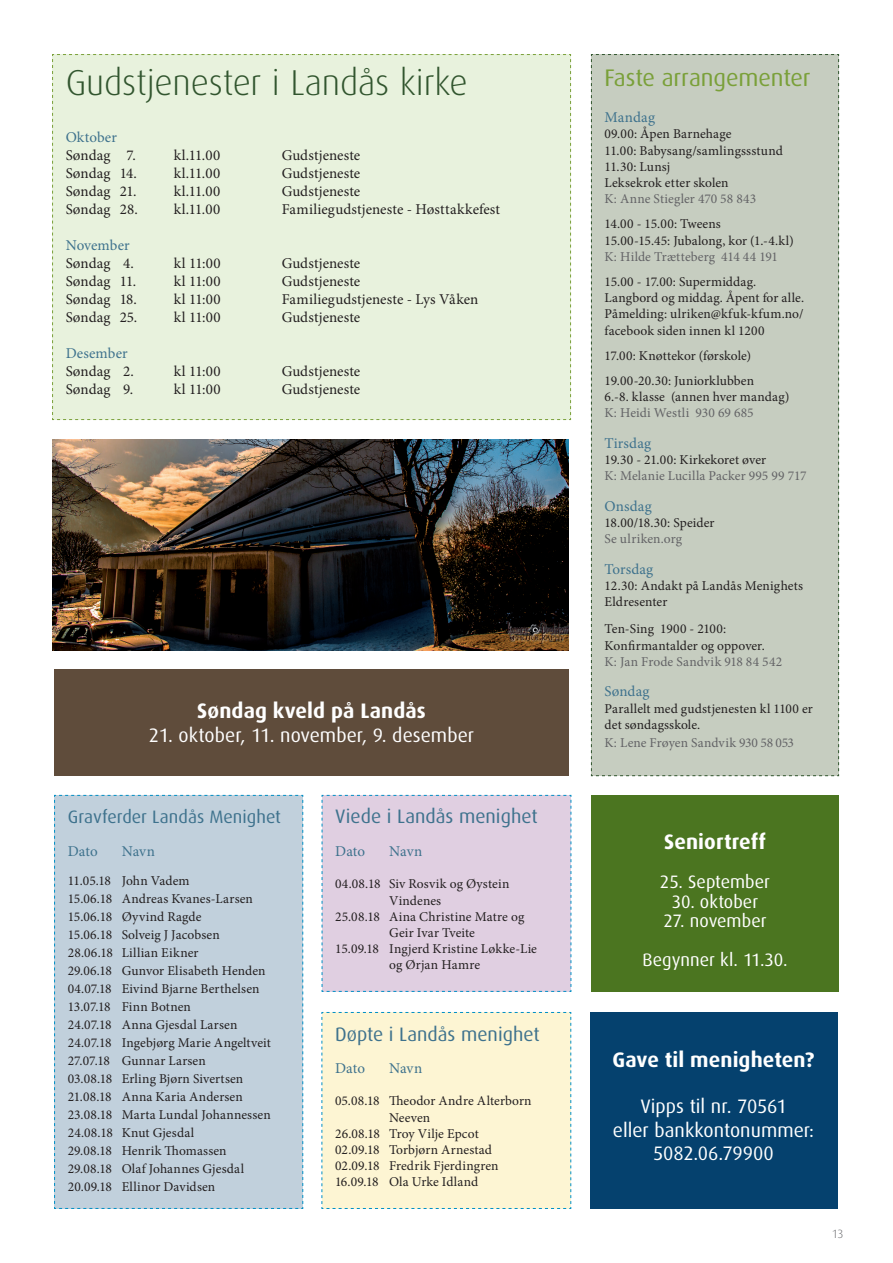
<style>
.page{position:relative;width:893px;height:1263px;background:#fff}
.page>*{position:absolute;margin:0;border:0;box-sizing:border-box;transform-origin:0 0}
.t1{font:300 36px "Dax OT";letter-spacing:-.005em;color:#31552e}
.t2{font:24px "Dax OT";letter-spacing:-.005em;color:#7aa039}
.t3{font:700 21px "Dax OT";letter-spacing:.005em;color:#fff}
.t4{font:19.5px/23.4px "Dax OT";color:#fff;text-align:center}
.t5{font:19.5px "Dax OT";color:#3e728d}
.t6{font:18px/39px "Dax OT";color:#fff;text-align:center}
.t7{font:18px "Dax OT";color:#3e728d}
.t8{font:15px "Minion Pro";letter-spacing:.005em;color:#231f20}
.t9{font:15px "Minion Pro";letter-spacing:.005em;color:#3e728d}
.t10{font:13.5px/18px "Minion Pro";letter-spacing:.005em;color:#231f20}
.t11{font:13.5px "Minion Pro";letter-spacing:.005em;color:#636366}
.t12{font:300 12px "Dax OT";color:#6c6d70}
</style>
<div class="page">
<div style="left:54px;top:795px;width:250px;height:414px;background:#c1d0dc"></div>
<div style="left:321px;top:1012px;width:251px;height:197px;background:#fdf5d3"></div>
<div style="left:52px;top:54px;width:519px;height:366px;background:#e8f2dd"></div>
<div style="left:591px;top:54px;width:248px;height:722px;background:#c6cdc0"></div>
<div style="left:590px;top:1012px;width:247px;height:196px;background:#05416e"></div>
<img style="left:52px;top:439px;width:517px;height:212px">
<div style="left:591px;top:795px;width:248px;height:196px;background:#4b7520"></div>
<div style="left:321px;top:795px;width:251px;height:197px;background:#e0cfe1"></div>
<div style="left:55px;top:669px;width:514px;height:107px;background:#5f4c3b"></div>
<h1 class="t1" style="left:66px;top:49px;width:404px">Gudstjenester i Landås kirke</h1>
<p class="t9" style="left:66px;top:127px;width:53px">Oktober</p>
<p class="t8" style="left:66px;top:145px;width:72px">Søndag 7.</p>
<p class="t8" style="left:174px;top:145px;width:48px">kl.11.00</p>
<p class="t8" style="left:282px;top:145px;width:80px">Gudstjeneste</p>
<p class="t8" style="left:66px;top:163px;width:73px">Søndag 14.</p>
<p class="t8" style="left:174px;top:163px;width:48px">kl.11.00</p>
<p class="t8" style="left:282px;top:163px;width:80px">Gudstjeneste</p>
<p class="t8" style="left:66px;top:181px;width:72px">Søndag 21.</p>
<p class="t8" style="left:174px;top:181px;width:48px">kl.11.00</p>
<p class="t8" style="left:282px;top:181px;width:80px">Gudstjeneste</p>
<p class="t8" style="left:66px;top:199px;width:74px">Søndag 28.</p>
<p class="t8" style="left:174px;top:199px;width:48px">kl.11.00</p>
<p class="t8" style="left:282px;top:199px;width:220px">Familiegudstjeneste - Høsttakkefest</p>
<p class="t9" style="left:66px;top:235px;width:66px">November</p>
<p class="t8" style="left:66px;top:253px;width:70px">Søndag 4.</p>
<p class="t8" style="left:174px;top:253px;width:49px">kl 11:00</p>
<p class="t8" style="left:282px;top:253px;width:80px">Gudstjeneste</p>
<p class="t8" style="left:66px;top:271px;width:72px">Søndag 11.</p>
<p class="t8" style="left:174px;top:271px;width:49px">kl 11:00</p>
<p class="t8" style="left:282px;top:271px;width:80px">Gudstjeneste</p>
<p class="t8" style="left:66px;top:289px;width:73px">Søndag 18.</p>
<p class="t8" style="left:174px;top:289px;width:49px">kl 11:00</p>
<p class="t8" style="left:282px;top:289px;width:198px">Familiegudstjeneste - Lys Våken</p>
<p class="t8" style="left:66px;top:307px;width:73px">Søndag 25.</p>
<p class="t8" style="left:174px;top:307px;width:49px">kl 11:00</p>
<p class="t8" style="left:282px;top:307px;width:80px">Gudstjeneste</p>
<p class="t9" style="left:66px;top:343px;width:64px">Desember</p>
<p class="t8" style="left:66px;top:361px;width:70px">Søndag 2.</p>
<p class="t8" style="left:174px;top:361px;width:49px">kl 11:00</p>
<p class="t8" style="left:282px;top:361px;width:80px">Gudstjeneste</p>
<p class="t8" style="left:66px;top:379px;width:69px">Søndag 9.</p>
<p class="t8" style="left:174px;top:379px;width:49px">kl 11:00</p>
<p class="t8" style="left:282px;top:379px;width:80px">Gudstjeneste</p>
<h3 class="t3" style="left:197px;top:691px;width:230px">Søndag kveld på Landås</h3>
<h3 class="t4" style="left:149px;top:720px;width:327px">21. oktober, 11. november, 9. desember</h3>
<h3 class="t7" style="left:68px;top:800px;width:215px">Gravferder Landås Menighet</h3>
<p class="t9" style="left:68px;top:841px;width:32px">Dato</p>
<p class="t9" style="left:122px;top:841px;width:35px">Navn</p>
<p class="t10" style="left:68px;top:871px;width:205px">11.05.18 John Vadem<br>15.06.18 Andreas Kvanes-Larsen<br>15.06.18 Øyvind Ragde<br>15.06.18 Solveig J Jacobsen<br>28.06.18 Lillian Eikner<br>29.06.18 Gunvor Elisabeth Henden<br>04.07.18 Eivind Bjarne Berthelsen<br>13.07.18 Finn Botnen<br>24.07.18 Anna Gjesdal Larsen<br>24.07.18 Ingebjørg Marie Angeltveit<br>27.07.18 Gunnar Larsen<br>03.08.18 Erling Bjørn Sivertsen<br>21.08.18 Anna Karia Andersen<br>23.08.18 Marta Lundal Johannessen<br>24.08.18 Knut Gjesdal<br>29.08.18 Henrik Thomassen<br>29.08.18 Olaf Johannes Gjesdal<br>20.09.18 Ellinor Davidsen</p>
<h3 class="t5" style="left:335px;top:798px;width:204px">Viede i Landås menighet</h3>
<p class="t9" style="left:335px;top:841px;width:32px">Dato</p>
<p class="t9" style="left:389px;top:841px;width:35px">Navn</p>
<p class="t10" style="left:335px;top:875px;width:176px">04.08.18 Siv Rosvik og Øystein</p>
<p class="t10" style="left:389px;top:891px;width:54px">Vindenes</p>
<p class="t10" style="left:335px;top:907px;width:191px">25.08.18 Aina Christine Matre og</p>
<p class="t10" style="left:389px;top:924px;width:87px">Geir Ivar Tveite</p>
<p class="t10" style="left:335px;top:940px;width:203px">15.09.18 Ingjerd Kristine Løkke-Lie</p>
<p class="t10" style="left:389px;top:956px;width:93px">og Ørjan Hamre</p>
<h3 class="t5" style="left:335px;top:1015px;width:206px">Døpte i Landås menighet</h3>
<p class="t9" style="left:335px;top:1058px;width:32px">Dato</p>
<p class="t9" style="left:389px;top:1058px;width:35px">Navn</p>
<p class="t10" style="left:335px;top:1092px;width:198px">05.08.18 Theodor Andre Alterborn</p>
<p class="t10" style="left:389px;top:1108px;width:43px">Neeven</p>
<p class="t10" style="left:335px;top:1124px;width:145px">26.08.18 Troy Vilje Epcot</p>
<p class="t10" style="left:335px;top:1141px;width:159px">02.09.18 Torbjørn Arnestad</p>
<p class="t10" style="left:335px;top:1157px;width:165px">02.09.18 Fredrik Fjerdingren</p>
<p class="t10" style="left:335px;top:1173px;width:145px">16.09.18 Ola Urke Idland</p>
<h2 class="t2" style="left:605px;top:55px;width:208px">Faste arrangementer</h2>
<p class="t9" style="left:605px;top:107px;width:52px">Mandag</p>
<p class="t10" style="left:605px;top:126px;width:180px;line-height:16.2px">09.00: Åpen Barnehage<br>11.00: Babysang/samlingssstund<br>11.30: Lunsj<br>Leksekrok etter skolen</p>
<p class="t11" style="left:605px;top:190px;width:153px">K: Anne Stiegler 470 58 843</p>
<p class="t10" style="left:605px;top:216px;width:191px;line-height:16.2px">14.00 - 15.00: Tweens<br>15.00-15.45: Jubalong, kor (1.-4.kl)</p>
<p class="t11" style="left:605px;top:247px;width:175px">K: Hilde Trætteberg 414 44 191</p>
<p class="t10" style="left:605px;top:274px;width:201px;line-height:16.2px">15.00 - 17.00: Supermiddag.<br>Langbord og middag. Åpent for alle.<br>Påmelding: ulriken@kfuk-kfum.no/ facebook siden innen kl 1200</p>
<p class="t10" style="left:605px;top:343px;width:151px;line-height:25.2px">17.00: Knøttekor (førskole)<br>19.00-20.30: Juniorklubben</p>
<p class="t10" style="left:605px;top:388px;width:186px">6.-8. klasse (annen hver mandag)</p>
<p class="t11" style="left:605px;top:404px;width:151px">K: Heidi Westli 930 69 685</p>
<p class="t9" style="left:605px;top:433px;width:48px">Tirsdag</p>
<p class="t10" style="left:604px;top:451px;width:163px">19.30 - 21.00: Kirkekoret øver</p>
<p class="t11" style="left:604px;top:467px;width:203px">K: Melanie Lucilla Packer 995 99 717</p>
<p class="t9" style="left:605px;top:496px;width:49px">Onsdag</p>
<p class="t10" style="left:605px;top:514px;width:111px">18.00/18.30: Speider</p>
<p class="t11" style="left:605px;top:530px;width:79px">Se ulriken.org</p>
<p class="t9" style="left:605px;top:559px;width:50px">Torsdag</p>
<p class="t10" style="left:605px;top:578px;width:200px;line-height:16.2px">12.30: Andakt på Landås Menighets<br>Eldresenter</p>
<p class="t10" style="left:605px;top:621px;width:162px;line-height:16.2px">Ten-Sing 1900 - 2100:<br>Konfirmantalder og oppover.</p>
<p class="t11" style="left:605px;top:652px;width:179px">K: Jan Frode Sandvik 918 84 542</p>
<p class="t9" style="left:605px;top:681px;width:46px">Søndag</p>
<p class="t10" style="left:605px;top:700px;width:210px;line-height:16.2px">Parallelt med gudstjenesten kl 1100 er det søndagsskole.</p>
<p class="t11" style="left:605px;top:733px;width:191px">K: Lene Frøyen Sandvik 930 58 053</p>
<h3 class="t3" style="left:664px;top:822px;width:103px">Seniortreff</h3>
<h3 class="t6" style="left:660px;top:859px;width:112px">25. September</h3>
<h3 class="t6" style="left:672px;top:879px;width:88px">30. oktober</h3>
<h3 class="t6" style="left:642px;top:898px;width:147px">27. november<br>Begynner kl. 11.30.</h3>
<h3 class="t3" style="left:613px;top:1039px;width:203px">Gave til menigheten?</h3>
<h3 class="t4" style="left:613px;top:1091px;width:203px">Vipps til nr. 70561<br>eller bankkontonummer:<br>5082.06.79900</h3>
<p class="t12" style="left:832px;top:1223px;width:13px">13</p>
</div>
